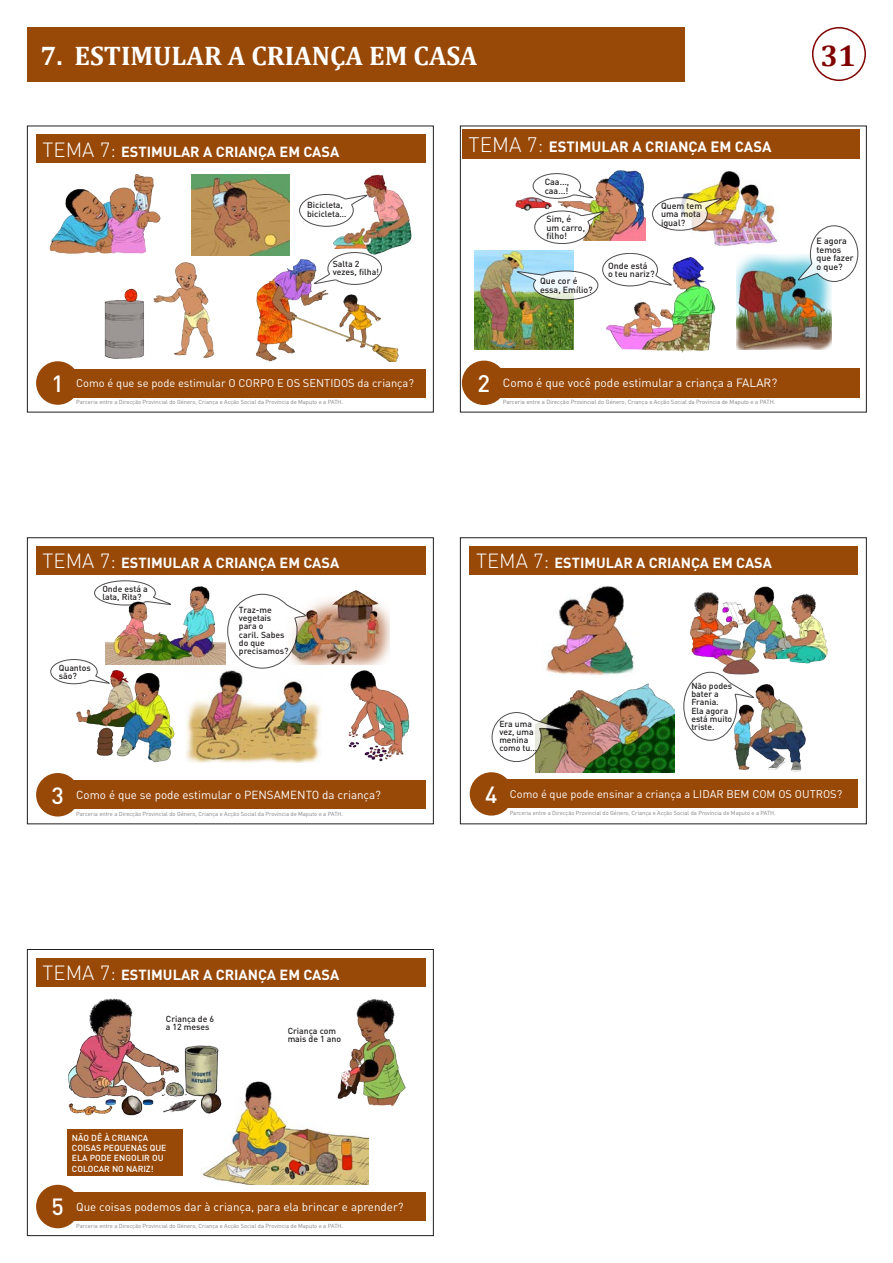
<style>
.page{position:relative;width:893px;height:1263px;background:#fff}
.page>*{position:absolute;margin:0;border:0;box-sizing:border-box;transform-origin:0 0}
.t1{font:700 30px "Cambria";color:#800000}
.t2{font:700 27px "Cambria";color:#fff}
.t3{font:700 14.85px "DIN Pro";color:#fff}
.t4{font:700 14.55px "DIN Pro";color:#fff}
.t5{font:700 14.4px "DIN Pro";color:#fff}
.t6{font:11.85px "DIN Pro";color:#fff}
.t7{font:11.55px "DIN Pro";color:#fff}
.t8{font:11.1px "DIN Pro";color:#fff}
.t9{font:500 8.85px/8.4px "DIN Pro";color:#231f20}
.t10{font:500 8.7px/8.2px "DIN Pro";color:#231f20}
.t11{font:500 8.7px/10.5px "DIN Pro";color:#fff}
.t12{font:5.85px "DIN Pro";color:#808285}
.s1{font-weight:300;font-size:20.25px}
.s2{font-weight:300;font-size:20.7px}
.s3{font-weight:500;font-size:23.25px}
.s4{font-weight:500;font-size:23.7px}
.s5{font-weight:500;font-size:23.1px}
</style>
<div class="page">
<div style="left:36px;top:361px;width:44px;height:44px;background:#984807;border-radius:50%"></div>
<div style="left:70px;top:369px;width:355px;height:28px;background:#984807"></div>
<div style="left:36px;top:135px;width:389px;height:28px;background:#984807"></div>
<img style="left:191px;top:175px;width:98px;height:80px">
<img style="left:49px;top:174px;width:112px;height:80px">
<img style="left:104px;top:255px;width:115px;height:104px">
<img style="left:255px;top:259px;width:144px;height:102px">
<img style="left:333px;top:174px;width:79px;height:79px">
<svg style="left:299px;top:194px;width:68px;height:33px"></svg>
<svg style="left:314px;top:252px;width:68px;height:33px"></svg>
<div style="left:27px;top:126px;width:407px;height:286px;border:1px solid #231f20"></div>
<div style="left:36px;top:773px;width:44px;height:43px;background:#984807;border-radius:50%"></div>
<div style="left:70px;top:780px;width:355px;height:29px;background:#984807"></div>
<div style="left:36px;top:546px;width:389px;height:29px;background:#984807"></div>
<svg style="left:94px;top:580px;width:57px;height:23px"></svg>
<img style="left:106px;top:586px;width:119px;height:79px">
<img style="left:306px;top:590px;width:84px;height:75px">
<img style="left:348px;top:670px;width:62px;height:92px">
<img style="left:75px;top:669px;width:100px;height:93px">
<img style="left:185px;top:670px;width:136px;height:92px">
<svg style="left:227px;top:594px;width:79px;height:74px"></svg>
<svg style="left:50px;top:659px;width:59px;height:25px"></svg>
<div style="left:27px;top:537px;width:407px;height:287px;border:1px solid #231f20"></div>
<div style="left:36px;top:1185px;width:44px;height:43px;background:#984807;border-radius:50%"></div>
<div style="left:70px;top:1192px;width:355px;height:29px;background:#984807"></div>
<div style="left:36px;top:958px;width:389px;height:28px;background:#984807"></div>
<img style="left:202px;top:1081px;width:166px;height:104px">
<img style="left:68px;top:998px;width:169px;height:118px">
<img style="left:327px;top:998px;width:79px;height:108px">
<div style="left:68px;top:1129px;width:115px;height:47px;background:#984807"></div>
<div style="left:27px;top:949px;width:407px;height:287px;border:1px solid #231f20"></div>
<div style="left:462px;top:361px;width:44px;height:44px;background:#984807;border-radius:50%"></div>
<div style="left:496px;top:368px;width:363px;height:29px;background:#984807"></div>
<div style="left:462px;top:129px;width:397px;height:29px;background:#984807"></div>
<img style="left:515px;top:170px;width:131px;height:71px">
<img style="left:682px;top:170px;width:96px;height:76px">
<img style="left:474px;top:250px;width:100px;height:100px">
<img style="left:606px;top:257px;width:110px;height:95px">
<img style="left:737px;top:255px;width:94px;height:95px">
<svg style="left:534px;top:211px;width:70px;height:33px"></svg>
<svg style="left:652px;top:197px;width:70px;height:34px"></svg>
<svg style="left:533px;top:173px;width:60px;height:26px"></svg>
<svg style="left:517px;top:253px;width:155px;height:47px"></svg>
<svg style="left:798px;top:225px;width:60px;height:57px"></svg>
<div style="left:460px;top:126px;width:407px;height:286px;border:1px solid #231f20"></div>
<div style="left:470px;top:772px;width:43px;height:44px;background:#984807;border-radius:50%"></div>
<div style="left:503px;top:780px;width:355px;height:28px;background:#984807"></div>
<div style="left:470px;top:546px;width:388px;height:29px;background:#984807"></div>
<img style="left:546px;top:586px;width:88px;height:90px">
<img style="left:690px;top:586px;width:138px;height:88px">
<img style="left:535px;top:683px;width:139px;height:89px">
<img style="left:734px;top:684px;width:72px;height:88px">
<svg style="left:492px;top:712px;width:74px;height:50px"></svg>
<svg style="left:683px;top:672px;width:71px;height:68px"></svg>
<div style="left:460px;top:537px;width:407px;height:287px;border:1px solid #231f20"></div>
<div style="left:27px;top:27px;width:658px;height:54px;background:#984807"></div>
<div style="left:812px;top:27px;width:54px;height:54px;border:2px solid #800000;border-radius:50%"></div>
<p class="t2" style="left:40px;top:36px;width:438px">7. ESTIMULAR A CRIANÇA EM CASA</p>
<p class="t1" style="left:820px;top:34px;width:37px">31</p>
<p class="t4" style="left:43px;top:141px;width:298px"><span class="s1">TEMA 7:</span> ESTIMULAR A CRIANÇA EM CASA</p>
<p class="t3" style="left:468px;top:136px;width:305px"><span class="s2">TEMA 7:</span> ESTIMULAR A CRIANÇA EM CASA</p>
<p class="t9" style="left:545px;top:177px;width:26px">Caa…, caa…!</p>
<p class="t10" style="left:307px;top:201px;width:41px">Bicicleta, bicicleta…</p>
<p class="t10" style="left:333px;top:260px;width:48px">Salta 2 vezes, filha!</p>
<p class="t9" style="left:546px;top:214px;width:40px">Sim, é um carro, filho!</p>
<p class="t9" style="left:540px;top:276px;width:54px">Que cor é essa, Emílio?</p>
<p class="t9" style="left:661px;top:201px;width:43px">Quem tem uma mota igual?</p>
<p class="t9" style="left:608px;top:261px;width:48px">Onde está<br>o teu nariz?</p>
<p class="t9" style="left:817px;top:237px;width:39px">E agora temos que fazer o que?</p>
<p class="t8" style="left:51px;top:376px;width:364px"><span class="s3">1</span> Como é que se pode estimular O CORPO E OS SENTIDOS da criança?</p>
<p class="t6" style="left:477px;top:375px;width:301px"><span class="s4">2</span> Como é que você pode estimular a criança a FALAR?</p>
<p class="t12" style="left:76px;top:398px;width:268px">Parceria entre a Direcção Provincial do Género, Criança e Acção Social da Província de Maputo e a PATH.</p>
<p class="t12" style="left:503px;top:398px;width:274px">Parceria entre a Direcção Provincial do Género, Criança e Acção Social da Província de Maputo e a PATH.</p>
<p class="t4" style="left:43px;top:553px;width:298px"><span class="s1">TEMA 7:</span> ESTIMULAR A CRIANÇA EM CASA</p>
<p class="t10" style="left:102px;top:584px;width:47px">Onde está a lata, Rita?</p>
<p class="t10" style="left:239px;top:605px;width:51px">Traz-me vegetais para o<br>caril. Sabes do que precisamos?</p>
<p class="t10" style="left:59px;top:663px;width:34px">Quantos são?</p>
<p class="t5" style="left:476px;top:553px;width:297px"><span class="s1">TEMA 7:</span> ESTIMULAR A CRIANÇA EM CASA</p>
<p class="t10" style="left:499px;top:719px;width:39px">Era uma vez, uma menina como tu…</p>
<p class="t10" style="left:691px;top:681px;width:42px">Não podes bater a<br>Frania.<br>Ela agora está muito triste.</p>
<p class="t7" style="left:51px;top:787px;width:331px"><span class="s3">3</span> Como é que se pode estimular o PENSAMENTO da criança?</p>
<p class="t8" style="left:485px;top:787px;width:359px"><span class="s5">4</span> Como é que pode ensinar a criança a LIDAR BEM COM OS OUTROS?</p>
<p class="t12" style="left:76px;top:810px;width:268px">Parceria entre a Direcção Provincial do Género, Criança e Acção Social da Província de Maputo e a PATH.</p>
<p class="t12" style="left:510px;top:809px;width:268px">Parceria entre a Direcção Provincial do Género, Criança e Acção Social da Província de Maputo e a PATH.</p>
<p class="t4" style="left:43px;top:965px;width:298px"><span class="s1">TEMA 7:</span> ESTIMULAR A CRIANÇA EM CASA</p>
<p class="t10" style="left:166px;top:1014px;width:50px">Criança de 6 a 12 meses</p>
<p class="t10" style="left:288px;top:1026px;width:55px">Criança com mais de 1 ano</p>
<p class="t11" style="left:72px;top:1132px;width:96px">NÃO DÊ À CRIANÇA<br>COISAS PEQUENAS QUE<br>ELA PODE ENGOLIR OU<br>COLOCAR NO NARIZ!</p>
<p class="t7" style="left:51px;top:1199px;width:354px"><span class="s3">5</span> Que coisas podemos dar à criança, para ela brincar e aprender?</p>
<p class="t12" style="left:76px;top:1221px;width:268px">Parceria entre a Direcção Provincial do Género, Criança e Acção Social da Província de Maputo e a PATH.</p>
</div>
